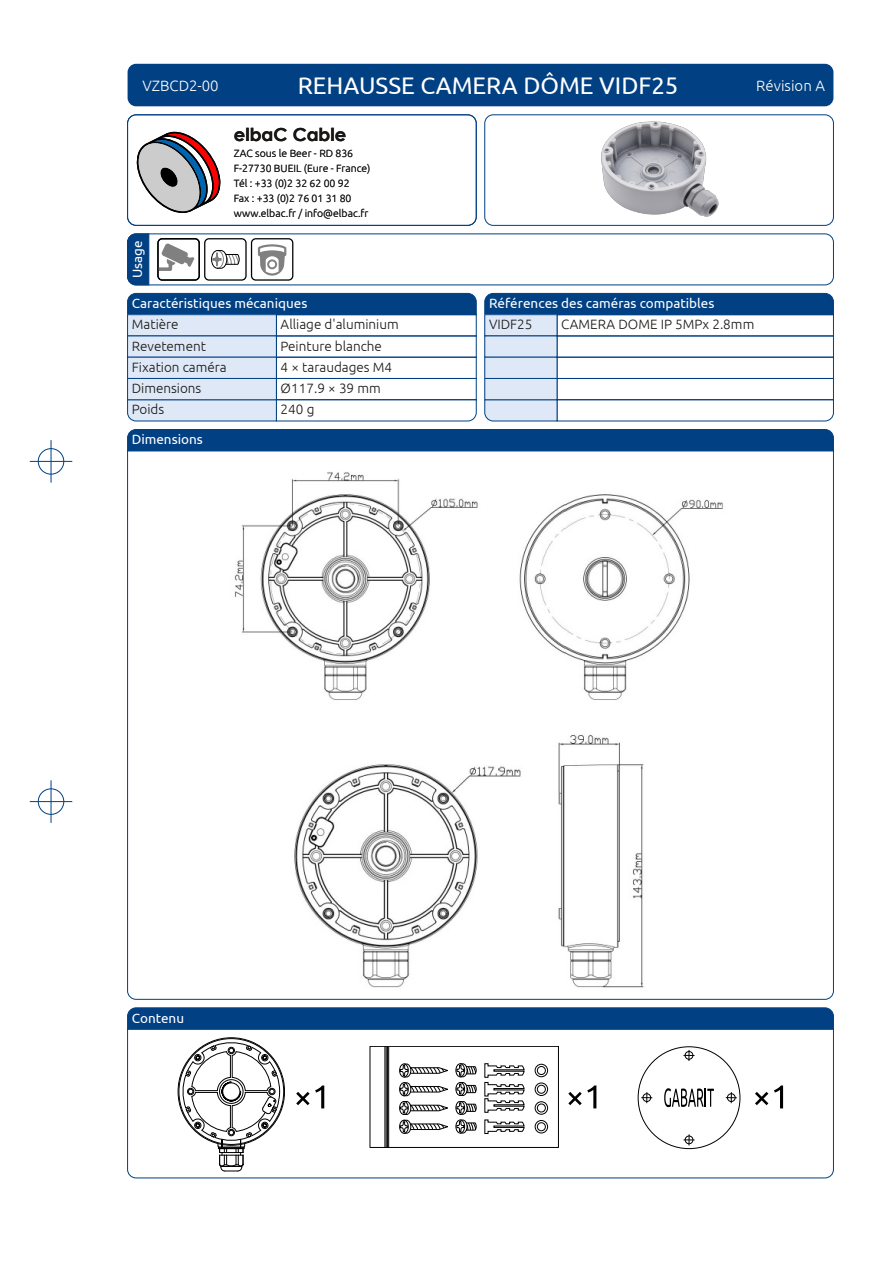
<style>
.page{position:relative;width:893px;height:1263px;background:#fff}
.page>*{position:absolute;margin:0;border:0;box-sizing:border-box;transform-origin:0 0}
.t1{font:24px "Ubuntu";color:#fff}
.t2{font:700 18px "Century Gothic";color:#181715}
.t3{font:300 15px "Ubuntu";color:#fff}
.t4{font:300 13.5px "Ubuntu";color:#181715}
.t5{font:13.5px "Ubuntu";color:#fff}
.t6{font:300 10.5px/15px "Ubuntu";letter-spacing:-.005em;color:#181715}
</style>
<div class="page">
<div style="left:38px;top:448px;width:26px;height:27px;border:1px solid #004083;border-radius:50%"></div>
<hr style="left:30px;top:461px;width:42px;height:1px;background:#004083">
<hr style="left:51px;top:440px;width:1px;height:43px;background:#004083">
<div style="left:38px;top:788px;width:26px;height:27px;border:1px solid #004083;border-radius:50%"></div>
<hr style="left:30px;top:801px;width:42px;height:1px;background:#004083">
<hr style="left:51px;top:780px;width:1px;height:43px;background:#004083">
<div style="left:128px;top:64px;width:705px;height:42px;background:#004083;border-radius:9px"></div>
<svg style="left:127px;top:452px;width:707px;height:548px"></svg>
<div style="left:484px;top:114px;width:350px;height:112px;border:1px solid #004083;border-radius:9px"></div>
<img style="left:601px;top:121px;width:118px;height:96px">
<div style="left:127px;top:233px;width:707px;height:52px;border:1px solid #004083;border-radius:9px"></div>
<svg style="left:127px;top:233px;width:23px;height:53px"></svg>
<div style="left:127px;top:293px;width:350px;height:21px;background:#004083"></div>
<div style="left:276px;top:314px;width:201px;height:22px;border:1px solid #004083"></div>
<div style="left:128px;top:315px;width:148px;height:21px;background:#dee8f7"></div>
<div style="left:127px;top:314px;width:150px;height:22px;border:1px solid #004083"></div>
<div style="left:276px;top:335px;width:201px;height:23px;border:1px solid #004083"></div>
<div style="left:128px;top:336px;width:148px;height:21px;background:#dee8f7"></div>
<div style="left:127px;top:335px;width:150px;height:23px;border:1px solid #004083"></div>
<div style="left:276px;top:357px;width:201px;height:22px;border:1px solid #004083"></div>
<div style="left:128px;top:357px;width:148px;height:21px;background:#dee8f7"></div>
<svg style="left:127px;top:1030px;width:707px;height:149px"></svg>
<svg style="left:127px;top:1007px;width:707px;height:23px;background:#054385"></svg>
<svg style="left:159px;top:244px;width:36px;height:27px"></svg>
<div style="left:157px;top:238px;width:43px;height:43px;border:1px solid #000;border-radius:4px"></div>
<div style="left:127px;top:429px;width:707px;height:23px;background:#004083"></div>
<div style="left:251px;top:238px;width:42px;height:43px;border:1px solid #000;border-radius:4px"></div>
<svg style="left:258px;top:244px;width:28px;height:32px"></svg>
<svg style="left:755px;top:1085px;width:28px;height:23px"></svg>
<svg style="left:568px;top:1085px;width:28px;height:23px"></svg>
<svg style="left:683px;top:1049px;width:12px;height:12px"></svg>
<svg style="left:725px;top:1092px;width:12px;height:11px"></svg>
<svg style="left:641px;top:1092px;width:12px;height:11px"></svg>
<svg style="left:683px;top:1134px;width:12px;height:12px"></svg>
<svg style="left:664px;top:1088px;width:50px;height:19px"></svg>
<div style="left:399px;top:1064px;width:10px;height:13px;border:1px solid #000;border-radius:50%"></div>
<svg style="left:535px;top:1064px;width:13px;height:13px"></svg>
<div style="left:535px;top:1064px;width:13px;height:13px;border:1px solid #000;border-radius:50%"></div>
<div style="left:537px;top:1066px;width:8px;height:8px;background:#fff;border-radius:50%"></div>
<div style="left:537px;top:1066px;width:9px;height:9px;border:1px solid #000;border-radius:50%"></div>
<div style="left:399px;top:1082px;width:10px;height:14px;border:1px solid #000;border-radius:50%"></div>
<svg style="left:535px;top:1083px;width:13px;height:12px"></svg>
<div style="left:535px;top:1083px;width:13px;height:13px;border:1px solid #000;border-radius:50%"></div>
<div style="left:537px;top:1085px;width:8px;height:8px;background:#fff;border-radius:50%"></div>
<div style="left:537px;top:1085px;width:9px;height:8px;border:1px solid #000;border-radius:50%"></div>
<div style="left:399px;top:1101px;width:10px;height:14px;border:1px solid #000;border-radius:50%"></div>
<svg style="left:456px;top:1063px;width:20px;height:51px"></svg>
<svg style="left:484px;top:1063px;width:41px;height:50px"></svg>
<svg style="left:535px;top:1102px;width:13px;height:12px"></svg>
<div style="left:535px;top:1101px;width:13px;height:13px;border:1px solid #000;border-radius:50%"></div>
<div style="left:537px;top:1104px;width:8px;height:8px;background:#fff;border-radius:50%"></div>
<div style="left:537px;top:1104px;width:9px;height:8px;border:1px solid #000;border-radius:50%"></div>
<div style="left:399px;top:1120px;width:10px;height:13px;border:1px solid #000;border-radius:50%"></div>
<svg style="left:400px;top:1064px;width:48px;height:69px"></svg>
<svg style="left:456px;top:1120px;width:20px;height:13px"></svg>
<svg style="left:484px;top:1119px;width:41px;height:15px"></svg>
<svg style="left:535px;top:1120px;width:13px;height:13px"></svg>
<div style="left:535px;top:1120px;width:13px;height:13px;border:1px solid #000;border-radius:50%"></div>
<div style="left:537px;top:1123px;width:8px;height:8px;background:#fff;border-radius:50%"></div>
<div style="left:537px;top:1122px;width:9px;height:9px;border:1px solid #000;border-radius:50%"></div>
<div style="left:370px;top:1046px;width:189px;height:102px;border:1px solid #000"></div>
<hr style="left:385px;top:1046px;width:1px;height:102px;background:#000">
<hr style="left:386px;top:1046px;width:1px;height:102px;background:#000">
<hr style="left:387px;top:1046px;width:1px;height:102px;background:#000">
<hr style="left:388px;top:1046px;width:1px;height:102px;background:#000">
<svg style="left:296px;top:1085px;width:28px;height:23px"></svg>
<svg style="left:182px;top:1042px;width:98px;height:130px"></svg>
<svg style="left:127px;top:400px;width:350px;height:22px"></svg>
<div style="left:276px;top:378px;width:201px;height:22px;border:1px solid #004083"></div>
<div style="left:128px;top:378px;width:148px;height:22px;background:#dee8f7"></div>
<div style="left:127px;top:378px;width:150px;height:22px;border:1px solid #004083"></div>
<div style="left:484px;top:293px;width:350px;height:21px;background:#004083"></div>
<div style="left:557px;top:314px;width:277px;height:22px;border:1px solid #004083"></div>
<div style="left:485px;top:315px;width:72px;height:21px;background:#dee8f7"></div>
<div style="left:484px;top:314px;width:73px;height:22px;border:1px solid #004083"></div>
<div style="left:557px;top:335px;width:277px;height:23px;border:1px solid #004083"></div>
<div style="left:485px;top:336px;width:72px;height:21px;background:#dee8f7"></div>
<div style="left:484px;top:335px;width:73px;height:23px;border:1px solid #004083"></div>
<div style="left:557px;top:357px;width:277px;height:22px;border:1px solid #004083"></div>
<div style="left:485px;top:357px;width:72px;height:21px;background:#dee8f7"></div>
<svg style="left:484px;top:400px;width:350px;height:22px"></svg>
<div style="left:557px;top:378px;width:277px;height:22px;border:1px solid #004083"></div>
<div style="left:485px;top:378px;width:72px;height:22px;background:#dee8f7"></div>
<div style="left:484px;top:378px;width:73px;height:22px;border:1px solid #004083"></div>
<div style="left:204px;top:238px;width:43px;height:43px;border:1px solid #000;border-radius:4px"></div>
<svg style="left:211px;top:250px;width:29px;height:19px"></svg>
<svg style="left:136px;top:132px;width:85px;height:81px"></svg>
<div style="left:127px;top:114px;width:350px;height:112px;border:1px solid #004083;border-radius:9px"></div>
<img style="left:223px;top:465px;width:515px;height:528px">
<div style="left:702px;top:944px;width:34px;height:47px;background:#fff"></div>
<p class="t3" style="left:142px;top:77px;width:78px">VZBCD2-00</p>
<h1 class="t1" style="left:298px;top:71px;width:382px">REHAUSSE CAMERA DÔME VIDF25</h1>
<p class="t3" style="left:756px;top:77px;width:70px">Révision A</p>
<h2 class="t2" style="left:234px;top:123px;width:114px">elbaC Cable</h2>
<p class="t6" style="left:234px;top:146px;width:138px">ZAC sous le Beer - RD 836<br>F-27730 BUEIL (Eure - France)<br>Tél : +33 (0)2 32 62 00 92<br>Fax : +33 (0)2 76 01 31 80 www.elbac.fr / info@elbac.fr</p>
<p class="t5" style="left:130px;top:278px;width:39px;rotate:-90deg">Usage</p>
<p class="t5" style="left:132px;top:296px;width:177px">Caractéristiques mécaniques</p>
<p class="t4" style="left:132px;top:317px;width:48px">Matière</p>
<p class="t4" style="left:281px;top:317px;width:120px">Alliage d'aluminium</p>
<p class="t4" style="left:132px;top:338px;width:76px">Revetement</p>
<p class="t4" style="left:281px;top:338px;width:103px">Peinture blanche</p>
<p class="t4" style="left:132px;top:359px;width:96px">Fixation caméra</p>
<p class="t4" style="left:281px;top:359px;width:113px">4 × taraudages M4</p>
<p class="t4" style="left:132px;top:381px;width:71px">Dimensions</p>
<p class="t4" style="left:281px;top:381px;width:102px">Ø117.9 × 39 mm</p>
<p class="t4" style="left:132px;top:402px;width:34px">Poids</p>
<p class="t4" style="left:281px;top:402px;width:35px">240 g</p>
<p class="t5" style="left:132px;top:432px;width:73px">Dimensions</p>
<p class="t5" style="left:489px;top:296px;width:227px">Références des caméras compatibles</p>
<p class="t4" style="left:489px;top:317px;width:45px">VIDF25</p>
<p class="t4" style="left:561px;top:317px;width:195px">CAMERA DOME IP 5MPx 2.8mm</p>
<p class="t5" style="left:132px;top:1010px;width:54px">Contenu</p>
</div>
